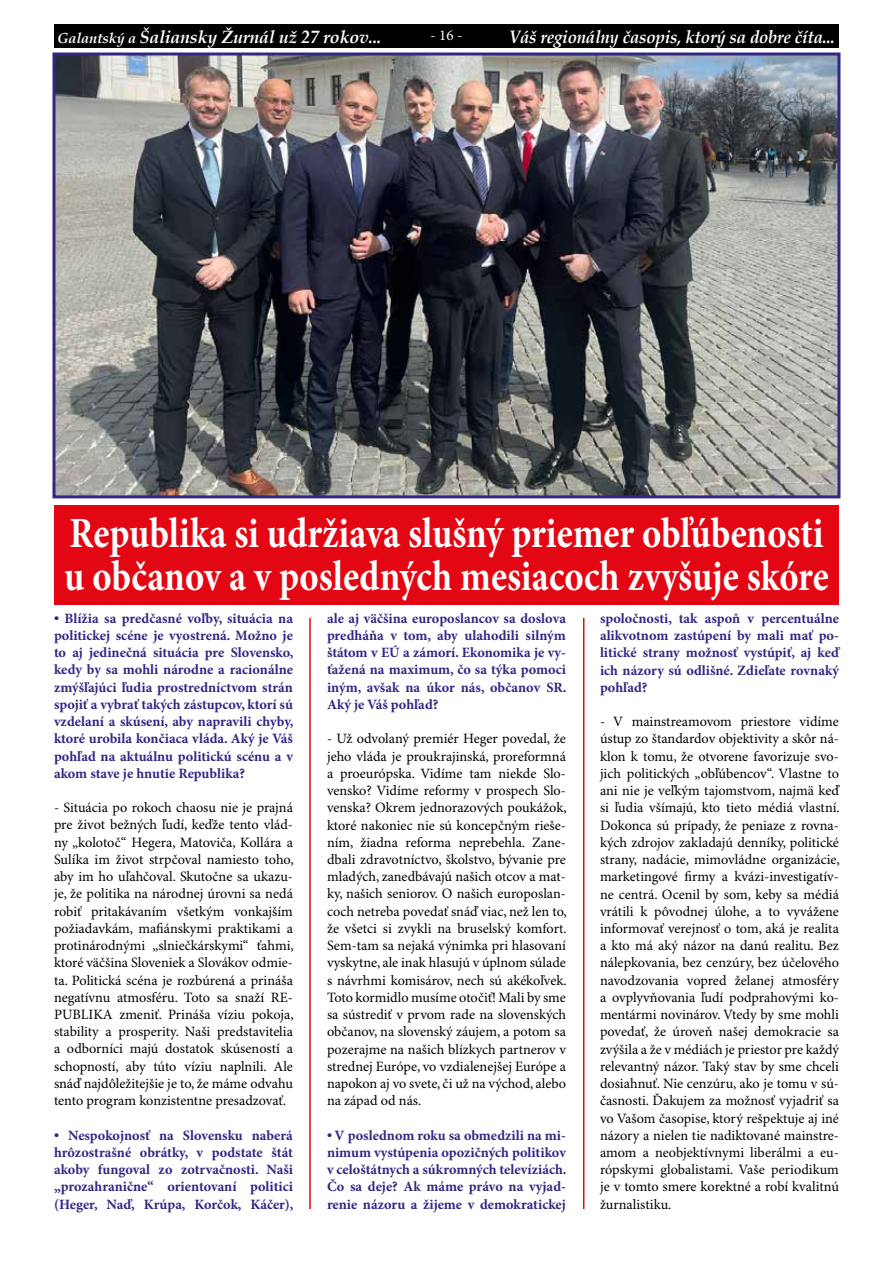
<style>
.page{position:relative;width:893px;height:1263px;background:#fff}
.page>*{position:absolute;margin:0;border:0;box-sizing:border-box;transform-origin:0 0}
.t1{font:700 43.05px/42.6px "Minion Pro";color:#fff;scale:.85 1}
.t2{font:italic 700 18px "Book Antiqua";letter-spacing:-.01em;color:#fff;scale:.93 1}
.t3{font:italic 700 17.7px "Book Antiqua";letter-spacing:-.01em;color:#fff}
.t4{font:15px "Minion Pro";color:#fff}
.t5{font:14.25px/17.2px "Minion Pro";letter-spacing:-.005em;color:#000;text-align:justify}
.t6{font:700 14.25px/17.2px "Minion Pro";color:#312783;text-align:justify}
.s1{font-size:14.55px}
.s2{font-family:"Times New Roman"}
</style>
<div class="page">
<div style="left:54px;top:506px;width:785px;height:99px;background:#e30613"></div>
<img style="left:56px;top:57px;width:780px;height:437px">
<div style="left:52px;top:53px;width:788px;height:445px;border:3px solid #312783"></div>
<hr style="left:309px;top:618px;width:2px;height:591px;background:#e30613">
<hr style="left:583px;top:618px;width:1px;height:591px;background:#e30613">
<div style="left:54px;top:24px;width:785px;height:24px;background:#000"></div>
<p class="t3" style="left:57px;top:24px;width:326px"><span class="s1">Galantský a</span> Šaliansky Žurnál už 27 rokov...</p>
<p class="t4" style="left:431px;top:26px;width:33px">- 16 -</p>
<p class="t2" style="left:509px;top:24px;width:352px">Váš regionálny časopis, ktorý sa dobre číta...</p>
<h1 class="t1" style="left:64px;top:514px;width:901px">Republika si udržiava slušný priemer obľúbenosti u občanov a v posledných mesiacoch zvyšuje skóre</h1>
<p class="t6" style="left:54px;top:610px;width:241px"><span class="s2">•</span> Blížia sa predčasné voľby, situácia na politickej scéne je vyostrená. Možno je to aj jedinečná situácia pre Slovensko, kedy by sa mohli národne a racionálne zmýšľajúci ľudia prostredníctvom strán spojiť a vybrať takých zástupcov, ktorí sú vzdelaní a skúsení, aby napravili chyby, ktoré urobila končiaca vláda. Aký je Váš pohľad na aktuálnu politickú scénu a v akom stave je hnutie Republika?</p>
<p class="t5" style="left:54px;top:800px;width:241px">- Situácia po rokoch chaosu nie je prajná pre život bežných ľudí, keďže tento vlád&shy;ny „kolotoč“ Hegera, Matoviča, Kollára a Sulíka im život strpčoval namiesto toho, aby im ho uľahčoval. Skutočne sa ukazu&shy;je, že politika na národnej úrovni sa nedá robiť pritakávaním všetkým vonkajším požiadavkám, mafiánskymi praktikami a protinárodnými „slniečkárskymi“ ťahmi, ktoré väčšina Sloveniek a Slovákov odmie&shy;ta. Politická scéna je rozbúrená a prináša negatívnu atmosféru. Toto sa snaží RE-PUBLIKA zmeniť. Prináša víziu pokoja, stability a prosperity. Naši predstavitelia a odborníci majú dostatok skúseností a schopností, aby túto víziu naplnili. Ale snáď najdôležitejšie je to, že máme odvahu tento program konzistentne presadzovať.</p>
<p class="t6" style="left:54px;top:1127px;width:241px"><span class="s2">•</span> Nespokojnosť na Slovensku naberá hrôzostrašné obrátky, v podstate štát akoby fungoval zo zotrvačnosti. Naši „prozahranične“ orientovaní politici (Heger, Naď, Krúpa, Korčok, Káčer),</p>
<p class="t6" style="left:327px;top:610px;width:241px">ale aj väčšina europoslancov sa doslova predháňa v tom, aby ulahodili silným štátom v EÚ a zámorí. Ekonomika je vy&shy;ťažená na maximum, čo sa týka pomoci iným, avšak na úkor nás, občanov SR.<br>Aký je Váš pohľad?</p>
<p class="t5" style="left:327px;top:731px;width:241px">- Už odvolaný premiér Heger povedal, že jeho vláda je proukrajinská, proreformná a proeurópska. Vidíme tam niekde Slo&shy;vensko? Vidíme reformy v prospech Slo&shy;venska? Okrem jednorazových poukážok, ktoré nakoniec nie sú koncepčným rieše&shy;ním, žiadna reforma neprebehla. Zane&shy;dbali zdravotníctvo, školstvo, bývanie pre mladých, zanedbávajú našich otcov a mat&shy;ky, našich seniorov. O našich europoslan&shy;coch netreba povedať snáď viac, než len to, že všetci si zvykli na bruselský komfort.<br>Sem-tam sa nejaká výnimka pri hlasovaní vyskytne, ale inak hlasujú v úplnom súlade s návrhmi komisárov, nech sú akékoľvek.<br>Toto kormidlo musíme otočiť! Mali by sme sa sústrediť v prvom rade na slovenských občanov, na slovenský záujem, a potom sa pozerajme na našich blízkych partnerov v strednej Európe, vo vzdialenejšej Európe a napokon aj vo svete, či už na východ, alebo na západ od nás.</p>
<p class="t6" style="left:327px;top:1127px;width:241px"><span class="s2">•</span> V poslednom roku sa obmedzili na mi&shy;nimum vystúpenia opozičných politikov v celoštátnych a súkromných televíziách.<br>Čo sa deje? Ak máme právo na vyjad&shy;renie názoru a žijeme v demokratickej</p>
<p class="t6" style="left:600px;top:610px;width:240px">spoločnosti, tak aspoň v percentuálne alikvotnom zastúpení by mali mať po&shy;litické strany možnosť vystúpiť, aj keď ich názory sú odlišné. Zdieľate rovnaký pohľad?</p>
<p class="t5" style="left:600px;top:714px;width:241px">- V mainstreamovom priestore vidíme ústup zo štandardov objektivity a skôr ná&shy;klon k tomu, že otvorene favorizuje svo&shy;jich politických „obľúbencov“. Vlastne to ani nie je veľkým tajomstvom, najmä keď si ľudia všímajú, kto tieto médiá vlastní.<br>Dokonca sú prípady, že peniaze z rovna&shy;kých zdrojov zakladajú denníky, politické strany, nadácie, mimovládne organizácie, marketingové firmy a kvázi-investigatív&shy;ne centrá. Ocenil by som, keby sa médiá vrátili k pôvodnej úlohe, a to vyvážene informovať verejnosť o tom, aká je realita a kto má aký názor na danú realitu. Bez nálepkovania, bez cenzúry, bez účelového navodzovania vopred želanej atmosféry a ovplyvňovania ľudí podprahovými ko&shy;mentármi novinárov. Vtedy by sme mohli povedať, že úroveň našej demokracie sa zvýšila a že v médiách je priestor pre každý relevantný názor. Taký stav by sme chceli dosiahnuť. Nie cenzúru, ako je tomu v sú&shy;časnosti. Ďakujem za možnosť vyjadriť sa vo Vašom časopise, ktorý rešpektuje aj iné názory a nielen tie nadiktované mainstre&shy;amom a neobjektívnymi liberálmi a eu&shy;rópskymi globalistami. Vaše periodikum je v tomto smere korektné a robí kvalitnú žurnalistiku.</p>
</div>
